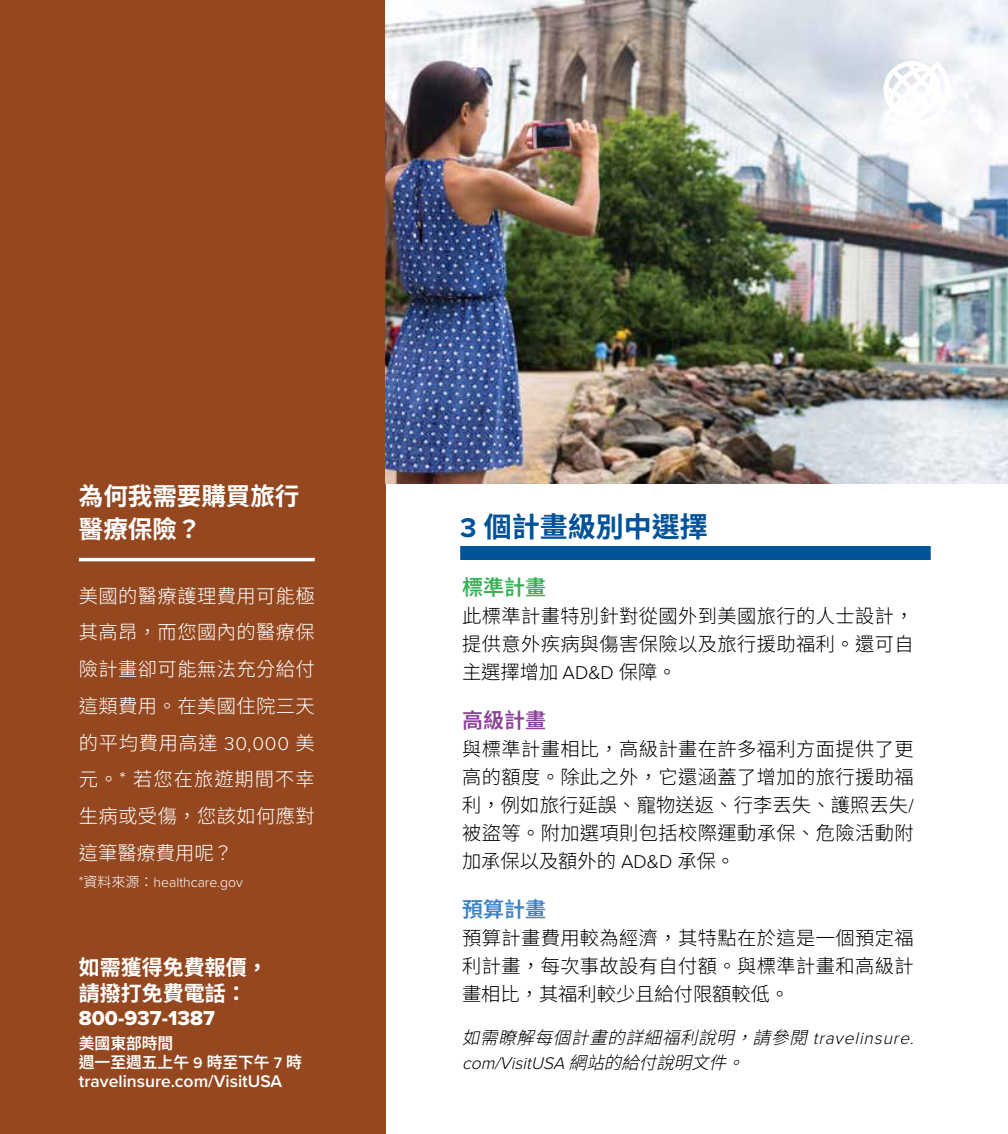
<style>
.page{position:relative;width:1008px;height:1134px;background:#fff}
.page>*{position:absolute;margin:0;border:0;box-sizing:border-box;transform-origin:0 0}
.t1{font:700 28px "Noto Sans TC";color:#005299}
.t2{font:700 24.5px/33.2px "Noto Sans TC";color:#fff}
.t3{font:700 21px/26.2px "Noto Sans TC";color:#fff}
.t4{font:21px "Proxima Nova Extrabld";color:#fff}
.t5{font:600 21px "Noto Sans TC";color:#3ab057}
.t6{font:600 21px "Noto Sans TC";color:#8c439a}
.t7{font:600 21px "Noto Sans TC";color:#3e84c5}
.t8{font:300 19.25px/28px "Noto Sans TC";letter-spacing:.02em;color:#000;text-align:justify}
.t9{font:300 19.25px/36.8px "Noto Sans TC";letter-spacing:.025em;color:#fff;text-align:justify}
.t10{font:italic 300 17.5px "Noto Sans TC";color:#000}
.t11{font:600 17.5px "Proxima Nova";color:#fff}
.t12{font:italic 300 17.5px "Proxima Nova";color:#000}
.t13{font:600 15.75px/18.9px "Noto Sans TC";color:#fff}
.t14{font:300 14px "Proxima Nova";color:#fff}
.s1{font-family:"Proxima Nova"}
.s2{font-family:"Noto Sans TC"}
</style>
<div class="page">
<div style="left:0;top:0;width:386px;height:1134px;background:#954820"></div>
<hr style="left:79px;top:558px;width:236px;height:3px;background:#fff">
<img style="left:386px;top:0;width:622px;height:483px">
<div style="left:460px;top:546px;width:471px;height:14px;background:#005299"></div>
<svg style="left:884px;top:61px;width:66px;height:76px"></svg>
<p class="t2" style="left:79px;top:480px;width:222px">為何我需要購買旅行醫療保險？</p>
<p class="t9" style="left:79px;top:578px;width:237px">美國的醫療護理費用可能極其高昂，而您國內的醫療保險計畫卻可能無法充分給付這類費用。在美國住院三天的平均費用高達 <span class="s1">30,000</span> 美元。<span class="s1">*</span> 若您在旅遊期間不幸生病或受傷，您該如何應對這筆醫療費用呢？</p>
<p class="t14" style="left:79px;top:874px;width:165px">*<span class="s2">資料來源：</span>healthcare.gov</p>
<p class="t3" style="left:79px;top:954px;width:190px">如需獲得免費報價，請撥打免費電話：</p>
<p class="t4" style="left:79px;top:1005px;width:137px">800-937-1387</p>
<p class="t13" style="left:79px;top:1034px;width:225px">美國東部時間<br>週一至週五上午 <span class="s1">9</span> 時至下午 <span class="s1">7</span> 時</p>
<p class="t11" style="left:79px;top:1070px;width:205px">travelinsure.com/VisitUSA</p>
<h1 class="t1" style="left:460px;top:511px;width:249px"><span class="s1">3</span> 個計畫級別中選擇</h1>
<p class="t5" style="left:462px;top:576px;width:85px">標準計畫</p>
<p class="t8" style="left:462px;top:603px;width:453px">此標準計畫特別針對從國外到美國旅行的人士設計，提供意外疾病與傷害保險以及旅行援助福利。還可自主選擇增加 <span class="s1">AD&amp;D</span> 保障。</p>
<p class="t6" style="left:462px;top:708px;width:85px">高級計畫</p>
<p class="t8" style="left:462px;top:735px;width:453px">與標準計畫相比，高級計畫在許多福利方面提供了更高的額度。除此之外，它還涵蓋了增加的旅行援助福利，例如旅行延誤、寵物送返、行李丟失、護照丟失<span class="s1">/</span>被盜等。附加選項則包括校際運動承保、危險活動附加承保以及額外的 <span class="s1">AD&amp;D</span> 承保。</p>
<p class="t7" style="left:462px;top:897px;width:85px">預算計畫</p>
<p class="t8" style="left:462px;top:924px;width:453px">預算計畫費用較為經濟，其特點在於這是一個預定福利計畫，每次事故設有自付額。與標準計畫和高級計畫相比，其福利較少且給付限額較低。</p>
<p class="t10" style="left:462px;top:1028px;width:458px">如需瞭解每個計畫的詳細福利說明，請參閱 <span class="s1">trave l i n s u re .</span></p>
<p class="t12" style="left:462px;top:1052px;width:294px">com/VisitUSA <span class="s2">網站的給付說明文件。</span></p>
</div>
